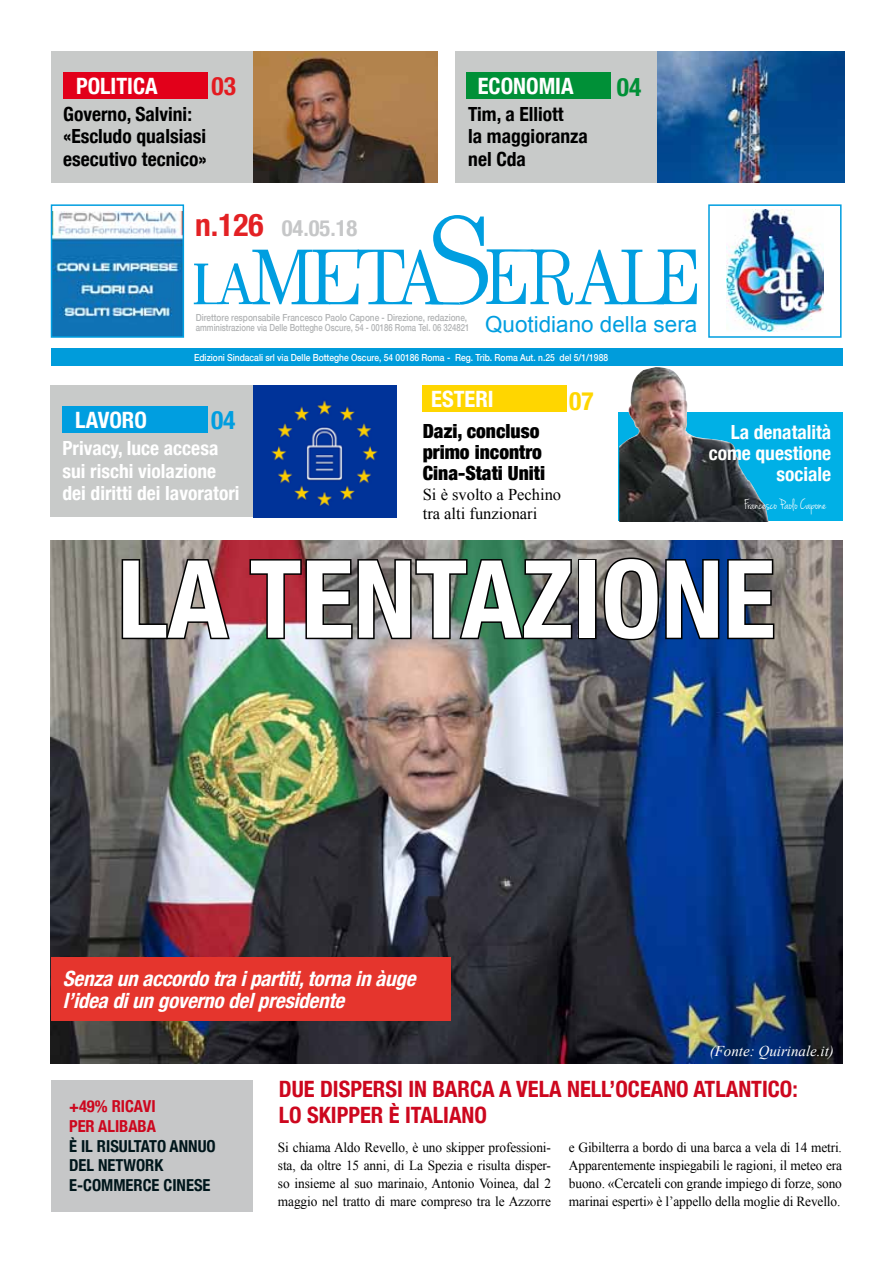
<style>
.page{position:relative;width:893px;height:1263px;background:#fff}
.page>*{position:absolute;margin:0;border:0;box-sizing:border-box;transform-origin:0 0}
.t1{font:700 condensed 108px "Helvetica Neue";color:#fff}
.t2{font:700 condensed 25.5px "Helvetica Neue";color:#009037}
.t3{font:700 condensed 25.5px "Helvetica Neue";color:#ffd600}
.t4{font:700 condensed 25.5px "Helvetica Neue";color:#009ee0}
.t5{font:700 condensed 25.5px "Helvetica Neue";color:#e31b20}
.t6{font:700 condensed 25.5px "Helvetica Neue";color:#e32124}
.t7{font:700 condensed 22.5px/25.5px "Helvetica Neue";color:#cd071e}
.t8{font:700 condensed 22.5px "Helvetica Neue";color:#fff}
.t9{font:700 condensed 22.5px "Helvetica Neue";color:#c6c7c8}
.t10{font:22.2px "Arial";color:#009ee0}
.t11{font:italic 700 condensed 21px/22.5px "Helvetica Neue";color:#fff}
.t12{font:700 condensed 19.5px/22.5px "Helvetica Neue";color:#fff}
.t13{font:700 condensed 19.5px/22.5px "Helvetica Neue";color:#000}
.t14{font:900 condensed 19.5px/21px "Helvetica Neue";color:#000}
.t15{font:700 condensed 16.5px/19.8px "Helvetica Neue";color:#00161b}
.t16{font:16.5px/19.5px "Times New Roman";color:#000}
.t17{font:700 condensed 16.5px/19.8px "Helvetica Neue";color:#cd071e}
.t18{font:15px "Jenna Sue";color:#fff}
.t19{font:italic 15px "Times New Roman";color:#fff}
.t20{font:13.8px/18px "Times New Roman";letter-spacing:-.01em;color:#000;text-align:justify;scale:.96 1}
.t21{font:500 9.75px/10.5px "Helvetica Neue";color:#b1b3b4;scale:.85 1}
.t22{font:500 9.75px "Helvetica Neue";color:#fff;scale:.87 1}
.s1{font-size:31.5px;color:#e32124}
</style>
<div class="page">
<div style="left:51px;top:51px;width:202px;height:132px;background:#c8cac9"></div>
<div style="left:63px;top:72px;width:145px;height:27px;background:#e2001a"></div>
<img style="left:253px;top:51px;width:184px;height:132px">
<div style="left:455px;top:51px;width:203px;height:132px;background:#c8cac9"></div>
<div style="left:466px;top:72px;width:145px;height:27px;background:#009037"></div>
<img style="left:658px;top:51px;width:186px;height:132px">
<div style="left:422px;top:385px;width:144px;height:27px;background:#ffd600"></div>
<img style="left:51px;top:540px;width:791px;height:523px">
<div style="left:51px;top:349px;width:792px;height:17px;background:#009cdb"></div>
<div style="left:51px;top:957px;width:400px;height:64px;background:#e5352d"></div>
<svg style="left:120px;top:557px;width:112px;height:84px;background:#766161"></svg>
<img style="left:248px;top:557px;width:326px;height:84px">
<div style="left:578px;top:559px;width:19px;height:80px;border:3px solid #000"></div>
<svg style="left:602px;top:556px;width:174px;height:86px;background:#2e4263"></svg>
<div style="left:51px;top:1080px;width:202px;height:132px;background:#c6c7c8"></div>
<img style="left:253px;top:386px;width:144px;height:131px">
<div style="left:50px;top:385px;width:203px;height:132px;background:#c8cac9"></div>
<div style="left:63px;top:407px;width:145px;height:26px;background:#009ee0"></div>
<svg style="left:194px;top:215px;width:503px;height:90px"></svg>
<img style="left:54px;top:212px;width:127px;height:123px">
<div style="left:51px;top:204px;width:133px;height:134px;border:2px solid #009ee0"></div>
<img style="left:726px;top:209px;width:98px;height:123px">
<div style="left:708px;top:204px;width:134px;height:134px;border:2px solid #009ee0"></div>
<div style="left:619px;top:412px;width:224px;height:109px;background:#00b0e6"></div>
<img style="left:619px;top:367px;width:149px;height:155px">
<h2 class="t5" style="left:212px;top:71px;width:26px">03</h2>
<h3 class="t8" style="left:76px;top:72px;width:83px">POLITICA</h3>
<h2 class="t6" style="left:223px;top:71px;width:14px">2</h2>
<h3 class="t13" style="left:63px;top:102px;width:145px">Governo, Salvini: «Escludo qualsiasi esecutivo tecnico»</h3>
<h3 class="t9" style="left:195px;top:215px;width:164px"><span class="s1">n.126</span> 04.05.18</h3>
<h3 class="t8" style="left:478px;top:72px;width:97px">ECONOMIA</h3>
<h2 class="t2" style="left:617px;top:71px;width:26px">04</h2>
<h3 class="t13" style="left:468px;top:102px;width:121px">Tim, a Elliott<br>la maggioranza nel Cda</h3>
<p class="t21" style="left:196px;top:312px;width:324px">Direttore responsabile Francesco Paolo Capone - Direzione, redazione, amministrazione via Delle Botteghe Oscure, 54 - 00186 Roma Tel. 06 324821</p>
<p class="t22" style="left:194px;top:352px;width:477px">Edizioni Sindacali srl via Delle Botteghe Oscure, 54 00186 Roma - Reg. Trib. Roma Aut. n.25 del 5/1/1988</p>
<h3 class="t10" style="left:485px;top:310px;width:214px">Quotidiano della sera</h3>
<h2 class="t4" style="left:211px;top:404px;width:26px">04</h2>
<h3 class="t8" style="left:75px;top:407px;width:73px">LAVORO</h3>
<h3 class="t12" style="left:63px;top:437px;width:179px">Privacy, luce accesa sui rischi violazione dei diritti dei lavoratori</h3>
<h3 class="t8" style="left:431px;top:385px;width:64px">ESTERI</h3>
<h2 class="t3" style="left:569px;top:385px;width:26px">07</h2>
<h3 class="t14" style="left:423px;top:420px;width:124px">Dazi, concluso primo incontro<br>Cina-Stati Uniti</h3>
<p class="t16" style="left:423px;top:484px;width:140px">Si è svolto a Pechino tra alti funzionari</p>
<h3 class="t12" style="left:709px;top:421px;width:124px;line-height:21px;text-align:right">La denatalità come questione sociale</h3>
<p class="t18" style="left:744px;top:496px;width:84px">Francesco Paolo Capone</p>
<h1 class="t1" style="left:118px;top:534px;width:188px">la tenta</h1>
<h1 class="t1" style="left:521px;top:534px;width:102px">zione</h1>
<h3 class="t11" style="left:63px;top:966px;width:360px">Senzaunaccordotraipartiti,tornainàuge l’ideadiungovernodelpresidente</h3>
<p class="t19" style="left:710px;top:1041px;width:126px">(Fonte: Quirinale.it)</p>
<p class="t17" style="left:69px;top:1096px;width:88px">+49% RICAVI<br>PER Ali baba</p>
<p class="t15" style="left:69px;top:1135px;width:148px">È IL RISULTATO ANNUO<br>DEL NETWORK<br>E-COMMERCE CINESE</p>
<h3 class="t7" style="left:279px;top:1076px;width:521px">DUE DISPERSI IN BARCA A VELA NELL’OCEANO ATLANTICO:<br>LO SKIPPER È ITALIANO</h3>
<p class="t20" style="left:278px;top:1138px;width:286px">Si chiama Aldo Revello, è uno skipper professioni&shy;sta, da oltre 15 anni, di La Spezia e risulta disper&shy;so insieme al suo marinaio, Antonio Voinea, dal 2 maggio nel tratto di mare compreso tra le Azzorre</p>
<p class="t20" style="left:569px;top:1138px;width:286px">e Gibilterra a bordo di una barca a vela di 14 metri.<br>Apparentemente inspiegabili le ragioni, il meteo era buono. «Cercateli con grande impiego di forze, sono marinai esperti» è l’appello della moglie di Revello.</p>
</div>
